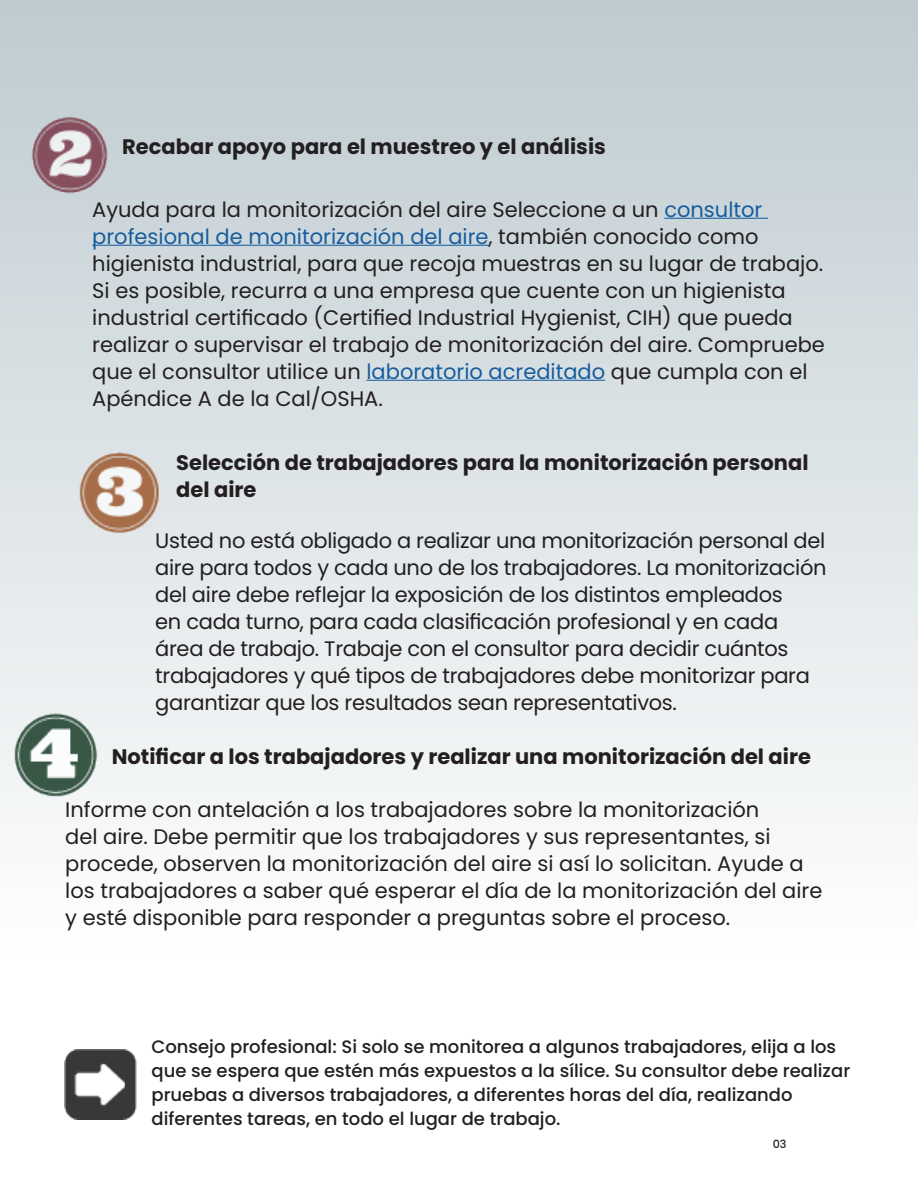
<style>
.page{position:relative;width:918px;height:1188px;background:#fff}
.page>*{position:absolute;margin:0;border:0;box-sizing:border-box;transform-origin:0 0}
.t1{font:21px/27px "Poppins";color:#231f20}
.t2{font:700 21px/27px "Poppins";color:#231f20}
.t3{font:500 18px/24px "Poppins";color:#231f20}
.t4{font:500 11.25px "Poppins";color:#231f20}
.s1{color:#175d9e}
</style>
<div class="page">
<img style="left:26px;top:108px;width:98px;height:105px">
<img style="left:64px;top:431px;width:120px;height:120px">
<img style="left:4px;top:703px;width:120px;height:105px">
<img style="left:64px;top:1049px;width:72px;height:71px">
<hr style="left:664px;top:218px;width:104px;height:1px;background:#175d9e">
<hr style="left:92px;top:245px;width:397px;height:1px;background:#175d9e">
<hr style="left:366px;top:380px;width:239px;height:1px;background:#175d9e">
<h3 class="t2" style="left:122px;top:133px;width:485px">Recabar apoyo para el muestreo y el análisis</h3>
<p class="t1" style="left:92px;top:196px;width:734px">Ayuda para la monitorización del aire Seleccione a un <span class="s1">consultor profesional de monitorización del aire</span>, también conocido como higienista industrial, para que recoja muestras en su lugar de trabajo.<br>Si es posible, recurra a una empresa que cuente con un higienista industrial certificado (Certified Industrial Hygienist, CIH) que pueda realizar o supervisar el trabajo de monitorización del aire. Compruebe que el consultor utilice un <span class="s1">laboratorio acreditado</span> que cumpla con el Apéndice A de la Cal/OSHA.</p>
<h3 class="t2" style="left:176px;top:449px;width:634px">Selección de trabajadores para la monitorización personal del aire</h3>
<p class="t1" style="left:155px;top:527px;width:673px">Usted no está obligado a realizar una monitorización personal del aire para todos y cada uno de los trabajadores. La monitorización del aire debe reflejar la exposición de los distintos empleados<br>en cada turno, para cada clasificación profesional y en cada área de trabajo. Trabaje con el consultor para decidir cuántos trabajadores y qué tipos de trabajadores debe monitorizar para garantizar que los resultados sean representativos.</p>
<h3 class="t2" style="left:112px;top:744px;width:701px">Notificar a los trabajadores y realizar una monitorización del aire</h3>
<p class="t1" style="left:65px;top:796px;width:759px">Informe con antelación a los trabajadores sobre la monitorización<br>del aire. Debe permitir que los trabajadores y sus representantes, si procede, observen la monitorización del aire si así lo solicitan. Ayude a los trabajadores a saber qué esperar el día de la monitorización del aire y esté disponible para responder a preguntas sobre el proceso.</p>
<p class="t3" style="left:152px;top:1035px;width:700px">Consejo profesional: Si solo se monitorea a algunos trabajadores, elija a los que se espera que estén más expuestos a la sílice. Su consultor debe realizar pruebas a diversos trabajadores, a diferentes horas del día, realizando diferentes tareas, en todo el lugar de trabajo.</p>
<p class="t4" style="left:773px;top:1137px;width:15px">03</p>
</div>
